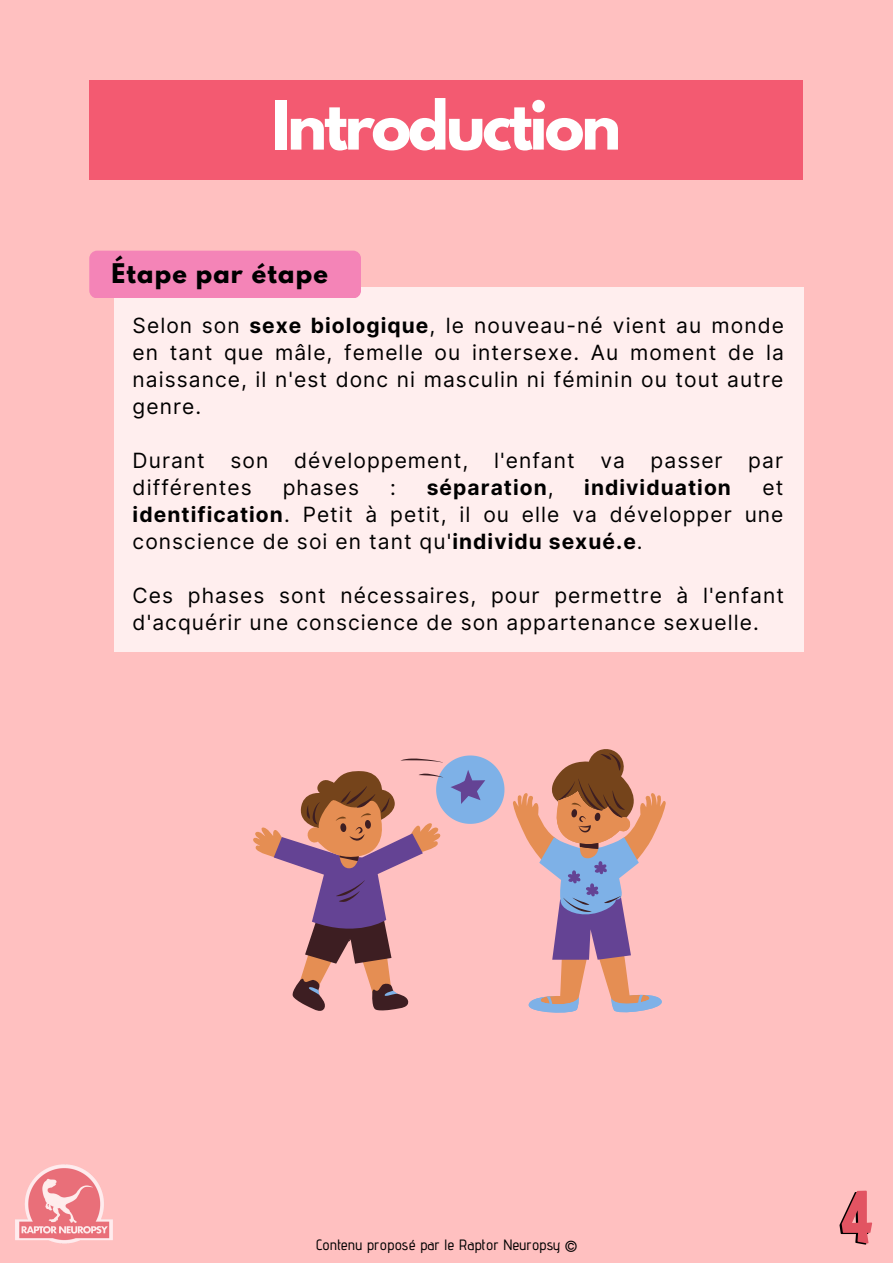
<style>
.page{position:relative;width:893px;height:1264px;background:#fff}
.page>*{position:absolute;margin:0;border:0;box-sizing:border-box;transform-origin:0 0}
.t1{font:700 60px "League Spartan";letter-spacing:-.05em;color:#fff}
.t2{font:700 24px "League Spartan";letter-spacing:.05em;color:#000}
.t3{font:21px/27px "Inter";letter-spacing:.05em;color:#000;text-align:justify}
.t4{font:700 21px "Inter";letter-spacing:.05em;color:#000}
.t5{font:500 15px "Advent Pro";letter-spacing:.01em;color:#000}
.s1{font-weight:700}
.s2{font-weight:400}
</style>
<div class="page">
<div style="left:0;top:0;width:892px;height:1262px;background:#ffc0c0"></div>
<div style="left:89px;top:80px;width:713px;height:100px;background:#f35a71"></div>
<div style="left:114px;top:287px;width:689px;height:365px;background:#fee"></div>
<div style="left:89px;top:251px;width:272px;height:47px;background:#f484b7;border-radius:8px"></div>
<svg style="left:513px;top:749px;width:152px;height:264px"></svg>
<svg style="left:253px;top:755px;width:251px;height:256px"></svg>
<svg style="left:839px;top:1190px;width:33px;height:54px"></svg>
<img style="left:16px;top:1164px;width:96px;height:80px">
<h1 class="t1" style="left:272px;top:96px;width:350px">Introduction</h1>
<p class="t2" style="left:111px;top:261px;width:218px">Étape par étape</p>
<p class="t3" style="left:133px;top:312px;width:653px">Selon son <span class="s1">sexe biologique</span>, le nouveau-né vient au monde en tant que mâle, femelle ou intersexe. Au moment de la naissance, il n'est donc ni masculin ni féminin ou tout autre genre.</p>
<p class="t3" style="left:133px;top:446px;width:652px">Durant son développement, l'enfant va passer par différentes</p>
<p class="t3" style="left:283px;top:473px;width:78px">phases</p>
<p class="t3" style="left:390px;top:473px;width:7px">:</p>
<p class="t4" style="left:426px;top:474px;width:129px">séparation<span class="s2">,</span></p>
<p class="t4" style="left:584px;top:474px;width:148px">individuation</p>
<p class="t3" style="left:133px;top:473px;width:652px;text-indent:630px">et <span class="s1">identification</span>. Petit à petit, il ou elle va développer une conscience de soi en tant qu'<span class="s1">individu sexué.e</span>.</p>
<p class="t3" style="left:133px;top:581px;width:652px">Ces phases sont nécessaires, pour permettre à l'enfant d'acquérir une conscience de son appartenance sexuelle.</p>
<p class="t5" style="left:315px;top:1234px;width:263px">Contenu proposé par le Raptor Neuropsy ©</p>
</div>
